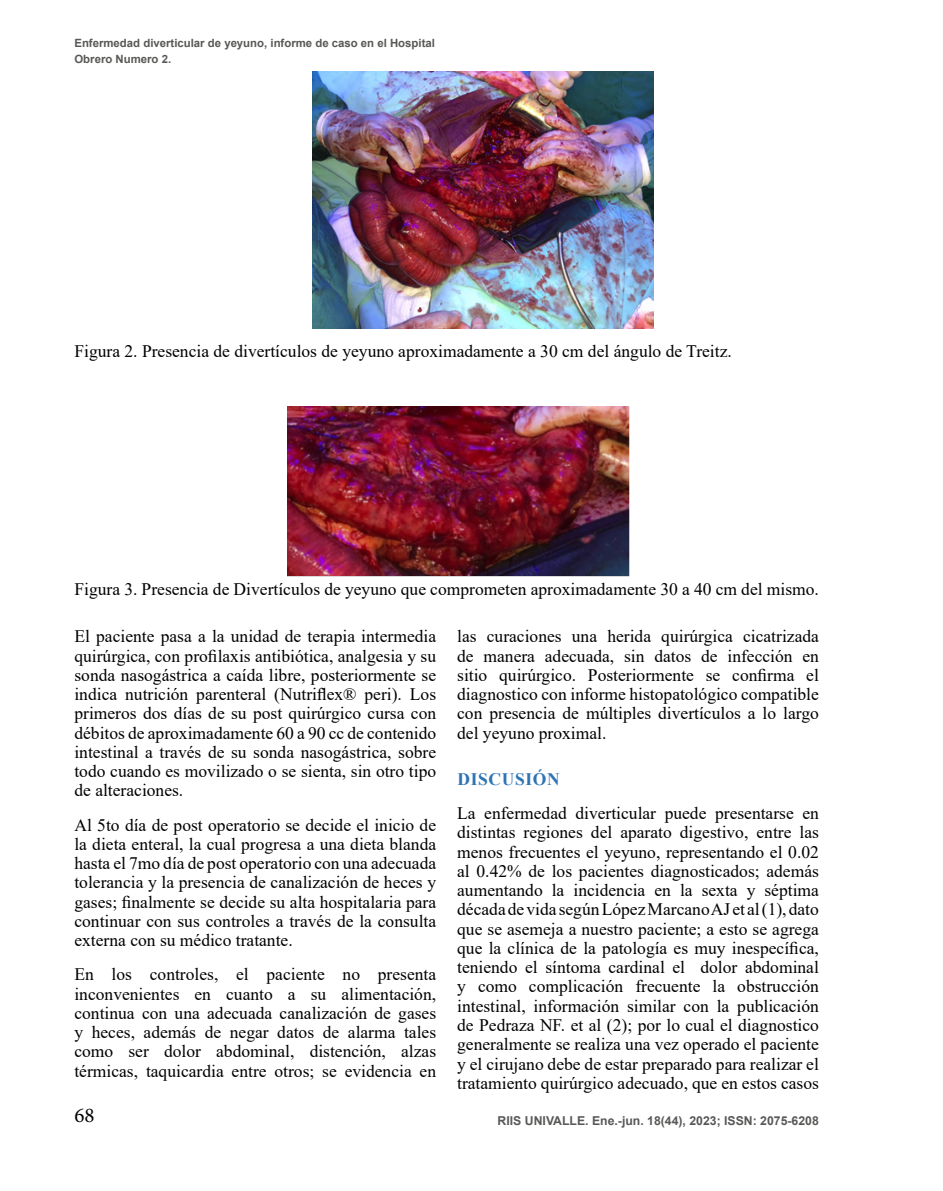
<style>
.page{position:relative;width:943px;height:1191px;background:#fff}
.page>*{position:absolute;margin:0;border:0;box-sizing:border-box;transform-origin:0 0}
.t1{font:21px "Minion Pro";color:#000}
.t2{font:17.5px/19.2px "Times New Roman";color:#000;text-align:justify}
.t3{font:700 17.5px "Times New Roman";letter-spacing:.035em;color:#2e74b5}
.t4{font:700 12.25px "Arial";color:#585856}
.t5{font:700 11.38px/15.8px "Arial";color:#585856}
</style>
<div class="page">
<img style="left:312px;top:72px;width:342px;height:256px">
<img style="left:288px;top:406px;width:341px;height:171px">
<p class="t5" style="left:74px;top:35px;width:362px">Enfermedad diverticular de yeyuno, informe de caso en el Hospital<br>Obrero Numero 2.</p>
<p class="t2" style="left:74px;top:341px;width:659px">Figura 2. Presencia de divertículos de yeyuno aproximadamente a 30 cm del ángulo de Treitz.</p>
<p class="t2" style="left:74px;top:579px;width:746px">Figura 3. Presencia de Divertículos de yeyuno que comprometen aproximadamente 30 a 40 cm del mismo.</p>
<p class="t2" style="left:74px;top:626px;width:363px">El paciente pasa a la unidad de terapia intermedia quirúrgica, con profilaxis antibiótica, analgesia y su sonda nasogástrica a caída libre, posteriormente se indica nutrición parenteral (Nutriflex® peri). Los primeros dos días de su post quirúrgico cursa con débitos de aproximadamente 60 a 90 cc de contenido intestinal a través de su sonda nasogástrica, sobre todo cuando es movilizado o se sienta, sin otro tipo de alteraciones.</p>
<p class="t2" style="left:74px;top:814px;width:363px">Al 5to día de post operatorio se decide el inicio de la dieta enteral, la cual progresa a una dieta blanda hasta el 7mo día de post operatorio con una adecuada tolerancia y la presencia de canalización de heces y gases; finalmente se decide su alta hospitalaria para continuar con sus controles a través de la consulta externa con su médico tratante.</p>
<p class="t2" style="left:74px;top:964px;width:363px">En los controles, el paciente no presenta inconvenientes en cuanto a su alimentación, continua con una adecuada canalización de gases y heces, además de negar datos de alarma tales como ser dolor abdominal, distención, alzas térmicas, taquicardia entre otros; se evidencia en</p>
<p class="t2" style="left:457px;top:626px;width:363px">las curaciones una herida quirúrgica cicatrizada de manera adecuada, sin datos de infección en sitio quirúrgico. Posteriormente se confirma el diagnostico con informe histopatológico compatible con presencia de múltiples divertículos a lo largo del yeyuno proximal.</p>
<p class="t3" style="left:457px;top:766px;width:104px">DISCUSIÓN</p>
<p class="t2" style="left:457px;top:803px;width:363px">La enfermedad diverticular puede presentarse en distintas regiones del aparato digestivo, entre las menos frecuentes el yeyuno, representando el 0.02 al 0.42% de los pacientes diagnosticados; además aumentando la incidencia en la sexta y séptima década de vida según López Marcano AJ et al (1), dato que se asemeja a nuestro paciente; a esto se agrega que la clínica de la patología es muy inespecífica, teniendo el síntoma cardinal el dolor abdominal y como complicación frecuente la obstrucción intestinal, información similar con la publicación de Pedraza NF. et al (2); por lo cual el diagnostico generalmente se realiza una vez operado el paciente y el cirujano debe de estar preparado para realizar el tratamiento quirúrgico adecuado, que en estos casos</p>
<p class="t1" style="left:74px;top:1101px;width:22px">68</p>
<p class="t4" style="left:497px;top:1111px;width:323px">RIIS UNIVALLE. Ene.-jun. 18(44), 2023; ISSN: 2075-6208</p>
</div>
